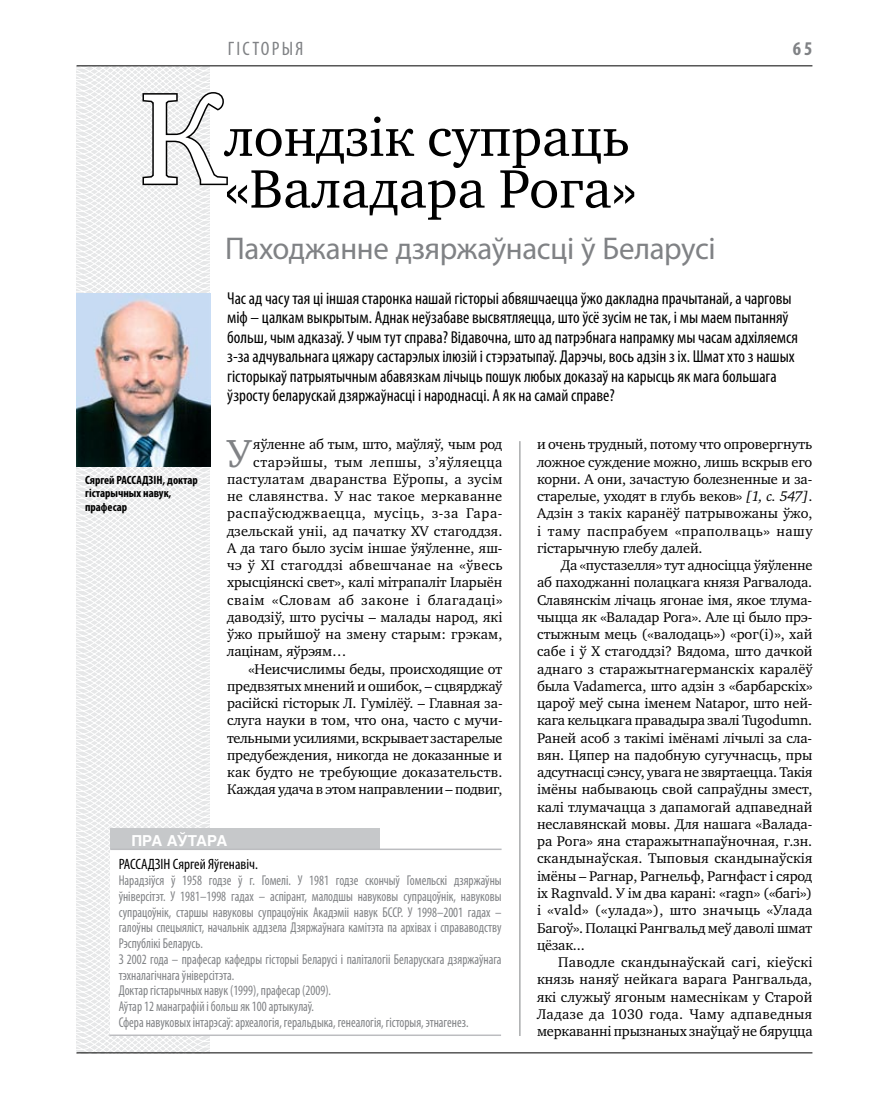
<style>
.page{position:relative;width:872px;height:1106px;background:#fff}
.page>*{position:absolute;margin:0;border:0;box-sizing:border-box;transform-origin:0 0}
.t1{font:132.6px "Charter C";color:#fff}
.t2{font:55.5px/51.8px "Charter C";color:#000}
.t3{font:40.05px "Charter C";color:#808285}
.t4{font:31.5px "Myriad Pro";letter-spacing:-.01em;color:#808285}
.t5{font:condensed 19.5px "Myriad Pro";color:#808285}
.t6{font:700 condensed 19.5px "Myriad Pro";color:#808285}
.t7{font:condensed 17.25px/19.5px "Myriad Pro";color:#000}
.t8{font:condensed 15px "Myriad Pro";color:#000}
.t9{font:700 15px "Helios";letter-spacing:-.045em;color:#fff}
.t10{font:14.4px/17.2px "Charter C";color:#000;text-align:justify}
.t11{font:14.4px "Charter C";letter-spacing:.02em;color:#000}
.t12{font:14.4px "Charter C";letter-spacing:.035em;color:#000}
.t13{font:14.4px "Charter C";letter-spacing:-.02em;color:#000}
.t14{font:14.4px "Charter C";letter-spacing:.04em;color:#000}
.t15{font:condensed 14.25px/15.8px "Myriad Pro";color:#808285;scale:.9 1}
.t16{font:700 condensed 12px/13.5px "Myriad Pro";color:#000}
.s1{font-style:italic}
</style>
<div class="page">
<svg style="left:76px;top:65px;width:192px;height:989px"></svg>
<hr style="left:519px;top:441px;width:1px;height:595px;background:#808285">
<svg style="left:141px;top:91px;width:88px;height:96px"></svg>
<img style="left:77px;top:294px;width:133px;height:172px">
<div style="left:110px;top:828px;width:270px;height:23px;background:#c6c8ca"></div>
<div style="left:110px;top:849px;width:391px;height:186px;background:#fff"></div>
<hr style="left:109px;top:1034px;width:392px;height:2px;background:#bcbdc0">
<hr style="left:110px;top:848px;width:391px;height:2px;background:#bcbdc0">
<hr style="left:77px;top:65px;width:735px;height:1px;background:#000">
<hr style="left:77px;top:1052px;width:735px;height:1px;background:#000">
<h3 class="t5" style="left:228px;top:37px;width:76px">Гісторыя</h3>
<h3 class="t6" style="left:793px;top:37px;width:21px">65</h3>
<h1 class="t1" style="left:140px;top:65px;width:87px">К</h1>
<h2 class="t2" style="left:225px;top:112px;width:412px">лондзік супраць «Валадара Рога»</h2>
<h3 class="t4" style="left:225px;top:229px;width:492px">Паходжанне дзяржаўнасці ў Беларусі</h3>
<p class="t7" style="left:227px;top:288px;width:572px">Час ад часу тая ці іншая старонка нашай гісторыі абвяшчаецца ўжо дакладна прачытанай, а чарговы міф – цалкам выкрытым. Аднак неўзабаве высвятляецца, што ўсё зусім не так, і мы маем пытанняў больш, чым адказаў. У чым тут справа? Відавочна, што ад патрэбнага напрамку мы часам адхіляемся з-за адчувальнага цяжару састарэлых ілюзій i стэрэатыпаў. Дарэчы, вось адзін з ix. Шмат хто з нашых гісторыкаў патрыятычным абавязкам лічыць пошук любых доказаў на карысць як мага большага ўзросту беларускай дзяржаўнасці i народнасці. А як на самай справе?</p>
<p class="t16" style="left:85px;top:473px;width:114px">Сяргей РАССАДЗІН, доктар гістарычных навук, прафесар</p>
<h3 class="t3" style="left:227px;top:431px;width:26px">У</h3>
<p class="t10" style="left:253px;top:436px;width:250px">яўленне аб тым, што, маўляў, чым род</p>
<p class="t12" style="left:253px;top:453px;width:251px">старэйшы, тым лепшы, з’яўляецца</p>
<p class="t11" style="left:227px;top:471px;width:277px">пастулатам дваранства Еўропы, а зусім</p>
<p class="t10" style="left:227px;top:487px;width:277px">не славянства. У нас такое меркаванне</p>
<p class="t14" style="left:227px;top:505px;width:275px">распаўсюджваецца, мусiць, з-за Гара-</p>
<p class="t10" style="left:227px;top:522px;width:277px">дзельскай уніі, ад пачатку XV стагоддзя.</p>
<p class="t10" style="left:227px;top:539px;width:277px">А да таго было зусім іншае ўяўленне, яш-</p>
<p class="t11" style="left:227px;top:557px;width:277px">чэ ў ХІ стагоддзі абвешчанае на «ўвесь</p>
<p class="t10" style="left:227px;top:574px;width:277px">хрысціянскі свет», калi мітрапаліт Іларыён</p>
<p class="t12" style="left:227px;top:591px;width:277px">сваім «Словам аб законе i благадаці»</p>
<p class="t10" style="left:227px;top:608px;width:277px">даводзiў, што русічы – малады народ, які</p>
<p class="t10" style="left:227px;top:625px;width:277px">ўжо прыйшоў на змену старым: грэкам,</p>
<p class="t10" style="left:227px;top:643px;width:121px">лацінам, яўрэям…</p>
<p class="t10" style="left:248px;top:660px;width:255px">«Неисчислимы беды, происходящие от</p>
<p class="t10" style="left:227px;top:677px;width:277px">предвзятых мнений и ошибок, – сцвярджаў</p>
<p class="t10" style="left:227px;top:694px;width:277px">расійскі гісторык Л. Гумілёў. – Главная за-</p>
<p class="t10" style="left:227px;top:712px;width:277px">слуга науки в том, что она, часто с мучи-</p>
<p class="t13" style="left:227px;top:729px;width:277px">тельными усилиями, вскрывает застарелые</p>
<p class="t10" style="left:227px;top:746px;width:277px">предубеждения, никогда не доказанные и</p>
<p class="t10" style="left:227px;top:763px;width:277px">как будто не требующие доказательств.</p>
<p class="t10" style="left:227px;top:781px;width:277px">Каждая удача в этом направлении – подвиг,</p>
<p class="t9" style="left:131px;top:831px;width:97px">пра аўтара</p>
<p class="t8" style="left:119px;top:855px;width:141px">РАССАДЗIН Сяргей Яўгенавiч.</p>
<p class="t15" style="left:119px;top:872px;width:427px">Нарадзіўся ў 1958 годзе ў г. Гомелі. У 1981 годзе скончыў Гомельскі дзяржаўны ўніверсітэт. У 1981–1998 гадах – аспiрант, малодшы навуковы супрацоўнік, навуковы супрацоўнік, старшы навуковы супрацоўнік Акадэмii навук БССР. У 1998–2001 гадах – галоўны спецыяліст, начальнік аддзела Дзяржаўнага камітэта па архівах і справаводству Рэспублікі Беларусь.<br>З 2002 года – прафесар кафедры гісторыі Беларусі і паліталогіі Беларускага дзяржаўнага тэхналагiчнага ўніверсітэта.<br>Доктар гістарычных навук (1999), прафесар (2009).<br>Аўтар 12 манаграфiй i больш як 100 артыкулаў.<br>Сфера навуковых інтарэсаў: археалогiя, геральдыка, генеалогiя, гicторыя, этнагенез.</p>
<p class="t10" style="left:537px;top:436px;width:277px">и очень трудный, потому что опровергнуть ложное суждение можно, лишь вскрыв его корни. А они, зачастую болезненные и за&shy;старелые, уходят в глубь веков» <span class="s1">[1, с. 547]</span>.<br>Адзін з такіх каранёў патрывожаны ўжо, i таму паспрабуем «праполваць» нашу гістарычную глебу далей.</p>
<p class="t10" style="left:537px;top:556px;width:277px;text-indent:24px">Да «пустазелля» тут адносіцца ўяўленне аб паходжанні полацкага князя Рагвалода.<br>Славянскiм лiчаць ягонае імя, якое тлума&shy;чыцца як «Валадар Рога». Але ці было прэ&shy;стыжным мець («валодаць») «poг(i)», хай сабе i ў X стагоддзі? Вядома, што дачкой аднаго з старажытнагерманскіх каралёў была Vadamerca, што адзін з «барбарскiх» цароў меў сына iменем Natapor, што ней&shy;кага кельцкага правадыра звалі Tugodumn.<br>Раней асоб з такiмі імёнамі лічылі за сла&shy;вян. Цяпер на падобную cyгучнасць, пры адсутнасці сэнсу, увага не звяртаецца. Такія імёны набываюць свой сапраўдны змест, калі тлумачацца з дапамогай адпаведнай неславянскай мовы. Для нашага «Валада&shy;ра Рога» яна старажытнапаўночная, г.зн. скандынаўская. Тыповыя скандынаўскія імёны – Рагнар, Рагнельф, Рагнфаст i сярод ix Ragnvald. У iм два карані: «ragn» («багі») i «vald» («улада»), што значыць «Улада Багоў». Полацкі Рангвальд меў даволi шмат цёзак...</p>
<p class="t10" style="left:537px;top:953px;width:277px;text-indent:21px">Паводле скандынаўскай сагі, кіеўскі князь наняў нейкага варага Рангвальда, які служыў ягоным намеснікам у Старой Ладазе да 1030 года. Чаму адпаведныя меркаванні прызнаных знаўцаў не бяруцца</p>
</div>
